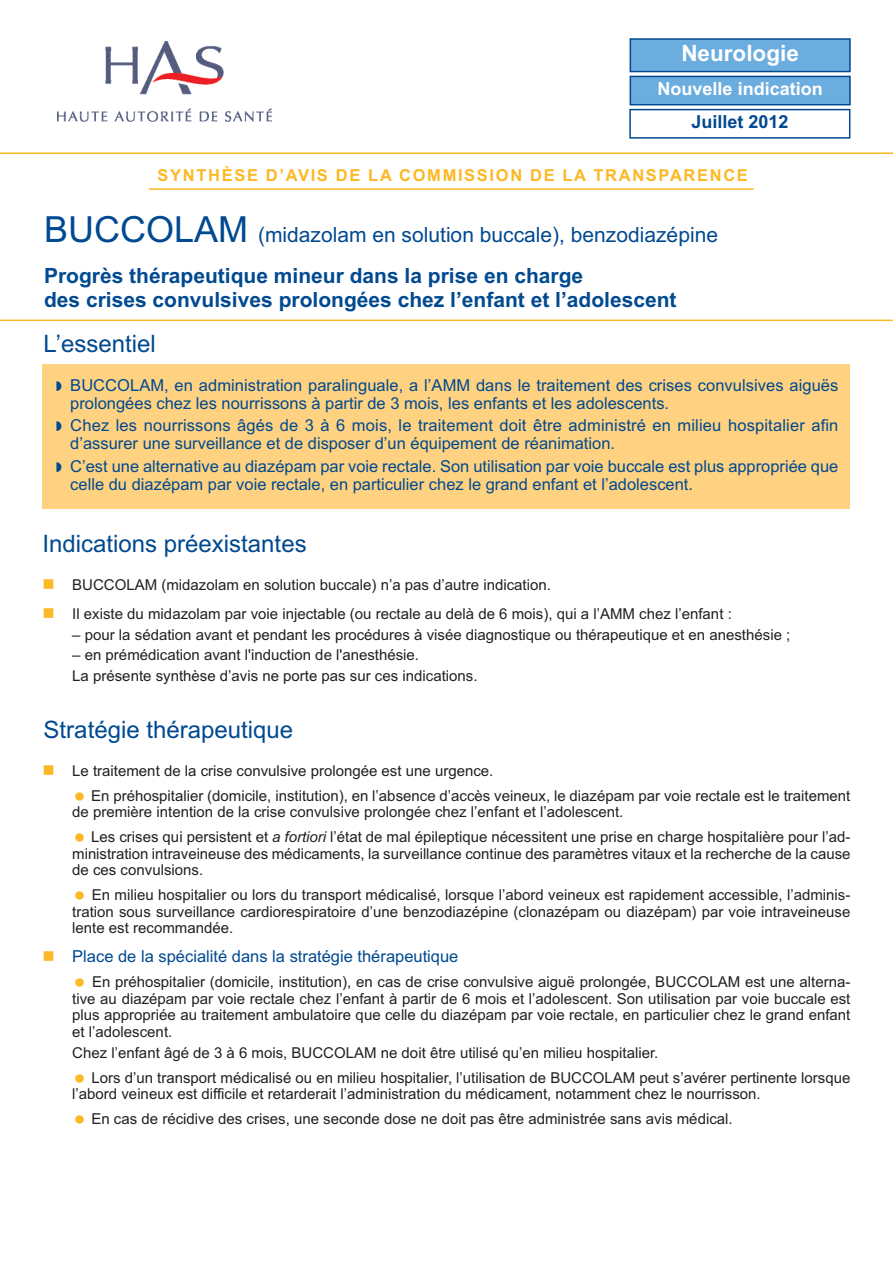
<style>
.page{position:relative;width:893px;height:1263px;background:#fff}
.page>*{position:absolute;margin:0;border:0;box-sizing:border-box;transform-origin:0 0}
.t1{font:24px "Arial";color:#014990}
.t2{font:700 22.5px "Arial";color:#fff}
.t3{font:700 21px/41px "Arial";color:#014990}
.t4{font:700 18px "Arial";color:#fff}
.t5{font:700 18px "Arial";color:#014990}
.t6{font:16.5px/18px "Arial";color:#014990}
.t7{font:700 16.5px "Arial";letter-spacing:.1em;color:#fcb825}
.t8{font:15px/16.5px "Arial";color:#231f20}
.s1{font-weight:400;font-size:36px}
.s2{font-weight:400}
.s3{font-style:italic}
</style>
<div class="page">
<hr style="left:0;top:320px;width:893px;height:1px;background:#fcb825">
<img style="left:57px;top:41px;width:214px;height:81px">
<hr style="left:0;top:152px;width:893px;height:2px;background:#fcb825">
<div style="left:43px;top:364px;width:807px;height:144px;background:#fed281"></div>
<hr style="left:149px;top:188px;width:605px;height:2px;background:#fcb825">
<div style="left:629px;top:109px;width:221px;height:30px;border:2px solid #014990"></div>
<div style="left:631px;top:77px;width:218px;height:27px;background:#6caddf"></div>
<div style="left:630px;top:76px;width:221px;height:29px;border:2px solid #014990"></div>
<div style="left:631px;top:40px;width:218px;height:31px;background:#6caddf"></div>
<div style="left:630px;top:38px;width:221px;height:34px;border:2px solid #014990"></div>
<h2 class="t2" style="left:681px;top:40px;width:119px">Neurologie</h2>
<p class="t4" style="left:658px;top:78px;width:167px">Nouvelle indication</p>
<p class="t5" style="left:691px;top:112px;width:99px">Juillet 2012</p>
<p class="t7" style="left:158px;top:166px;width:592px">SYNTHÈSE D’AVIS DE LA COMMISSION DE LA TRANSPARENCE</p>
<h3 class="t3" style="left:44px;top:214px;width:675px"><span class="s1">BUCCOLAM</span> <span class="s2">(midazolam en solution buccale), benzodiazépine<br></span>Progrès thérapeutique mineur dans la prise en charge</h3>
<h3 class="t3" style="left:44px;top:279px;width:634px">des crises convulsives prolongées chez l’enfant et l’adolescent</h3>
<h1 class="t1" style="left:44px;top:329px;width:114px">L’essentiel</h1>
<p class="t6" style="left:70px;top:376px;width:770px">BUCCOLAM, en administration paralinguale, a l’AMM dans le traitement des crises convulsives aiguës prolongées chez les nourrissons à partir de 3 mois, les enfants et les adolescents.</p>
<p class="t6" style="left:70px;top:417px;width:770px">Chez les nourrissons âgés de 3 à 6 mois, le traitement doit être administré en milieu hospitalier afin d’assurer une surveillance et de disposer d’un équipement de réanimation.</p>
<p class="t6" style="left:70px;top:457px;width:770px">C’est une alternative au diazépam par voie rectale. Son utilisation par voie buccale est plus appropriée que celle du diazépam par voie rectale, en particulier chez le grand enfant et l’adolescent.</p>
<h1 class="t1" style="left:43px;top:529px;width:266px">Indications préexistantes</h1>
<p class="t8" style="left:72px;top:570px;width:661px;line-height:29.2px">BUCCOLAM (midazolam en solution buccale) n’a pas d’autre indication.<br>Il existe du midazolam par voie injectable (ou rectale au delà de 6 mois), qui a l’AMM chez l’enfant :</p>
<p class="t8" style="left:72px;top:626px;width:720px">– pour la sédation avant et pendant les procédures à visée diagnostique ou thérapeutique et en anesthésie ;</p>
<p class="t8" style="left:72px;top:645px;width:407px;line-height:20.7px">– en prémédication avant l'induction de l'anesthésie.<br>La présente synthèse d’avis ne porte pas sur ces indications.</p>
<h1 class="t1" style="left:44px;top:716px;width:251px">Stratégie thérapeutique</h1>
<p class="t8" style="left:91px;top:758px;width:761px;line-height:25px;text-indent:-19px">Le traitement de la crise convulsive prolongée est une urgence.<br>En préhospitalier (domicile, institution), en l’absence d’accès veineux, le diazépam par voie rectale est le traitement</p>
<p class="t8" style="left:91px;top:799px;width:761px;line-height:25px;text-indent:-19px">de première intention de la crise convulsive prolongée chez l’enfant et l’adolescent.<br>Les crises qui persistent et <span class="s3">a fortiori</span> l’état de mal épileptique nécessitent une prise en charge hospitalière pour l’ad-</p>
<p class="t8" style="left:72px;top:845px;width:780px">ministration intraveineuse des médicaments, la surveillance continue des paramètres vitaux et la recherche de la cause de ces convulsions.</p>
<p class="t8" style="left:72px;top:887px;width:780px;text-align:justify;text-indent:19px">En milieu hospitalier ou lors du transport médicalisé, lorsque l’abord veineux est rapidement accessible, l’adminis&shy;tration sous surveillance cardiorespiratoire d’une benzodiazépine (clonazépam ou diazépam) par voie intraveineuse lente est recommandée.</p>
<p class="t6" style="left:72px;top:948px;width:388px">Place de la spécialité dans la stratégie thérapeutique</p>
<p class="t8" style="left:72px;top:974px;width:780px;text-align:justify;text-indent:20px">En préhospitalier (domicile, institution), en cas de crise convulsive aiguë prolongée, BUCCOLAM est une alterna&shy;tive au diazépam par voie rectale chez l’enfant à partir de 6 mois et l’adolescent. Son utilisation par voie buccale est plus appropriée au traitement ambulatoire que celle du diazépam par voie rectale, en particulier chez le grand enfant et l’adolescent.</p>
<p class="t8" style="left:91px;top:1040px;width:760px;line-height:25px;text-indent:-19px">Chez l’enfant âgé de 3 à 6 mois, BUCCOLAM ne doit être utilisé qu’en milieu hospitalier.<br>Lors d’un transport médicalisé ou en milieu hospitalier, l’utilisation de BUCCOLAM peut s’avérer pertinente lorsque</p>
<p class="t8" style="left:72px;top:1081px;width:690px;line-height:25px;text-align:center">l’abord veineux est difficile et retarderait l’administration du médicament, notamment chez le nourrisson.<br>En cas de récidive des crises, une seconde dose ne doit pas être administrée sans avis médical.</p>
</div>
